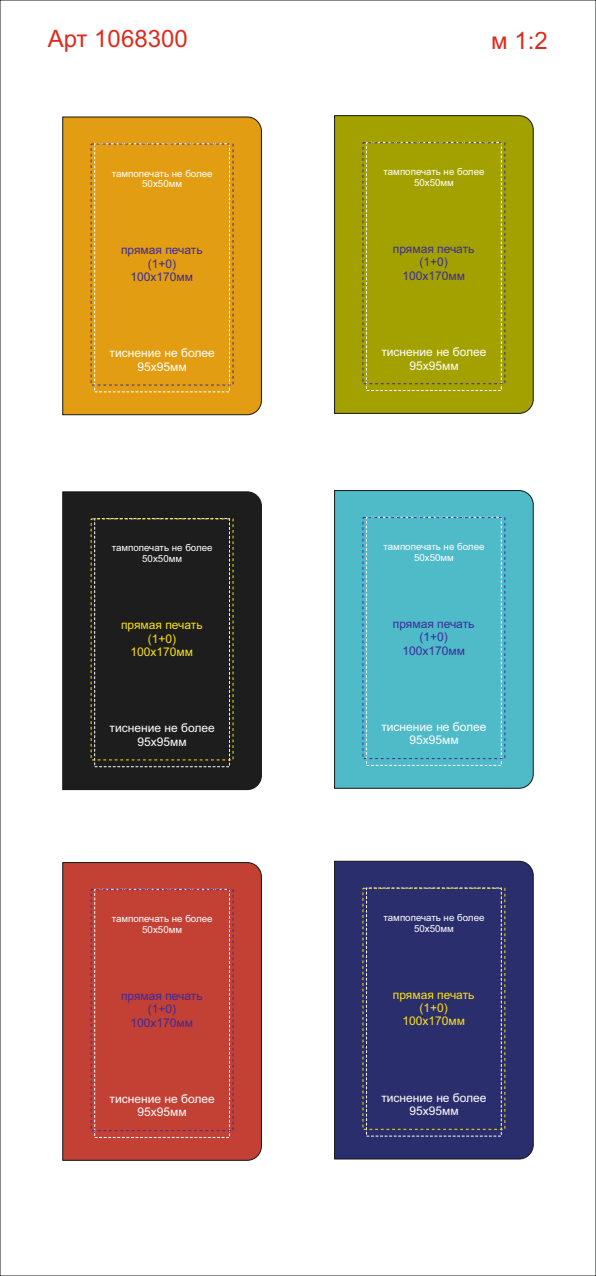
<style>
.page{position:relative;width:596px;height:1276px;background:#fff}
.page>*{position:absolute;margin:0;border:0;box-sizing:border-box;transform-origin:0 0}
.t1{font:24px "Arial";color:#dd2b1c}
.t2{font:12px/13.4px "Arial";color:#fff;text-align:center}
.t3{font:12px/13.4px "Arial";color:#3c2b99;text-align:center}
.t4{font:12px/13.4px "Arial";color:#fbe116;text-align:center}
.t5{font:9.7px/10.9px "Arial";color:#fff;text-align:center}
</style>
<div class="page">
<div style="left:62px;top:116px;width:200px;height:299px;background:#e39d12"></div>
<div style="left:334px;top:115px;width:199px;height:299px;background:#a3a100"></div>
<div style="left:62px;top:491px;width:200px;height:299px;background:#1d1d1e"></div>
<div style="left:334px;top:490px;width:199px;height:299px;background:#4fbbc9"></div>
<div style="left:62px;top:862px;width:200px;height:299px;background:#c34035"></div>
<div style="left:334px;top:860px;width:199px;height:299px;background:#2b2e6d"></div>
<h1 class="t1" style="left:48px;top:29px;width:141px">Арт 1068300</h1>
<h1 class="t1" style="left:491px;top:32px;width:58px">м 1:2</h1>
<p class="t5" style="left:112px;top:169px;width:102px">тампопечать не более<br>50х50мм</p>
<p class="t5" style="left:383px;top:167px;width:102px">тампопечать не более<br>50х50мм</p>
<p class="t3" style="left:121px;top:244px;width:83px">прямая печать (1+0)<br>100х170мм</p>
<p class="t3" style="left:392px;top:243px;width:83px">прямая печать (1+0)<br>100х170мм</p>
<p class="t2" style="left:109px;top:348px;width:107px">тиснение не более<br>95х95мм</p>
<p class="t2" style="left:381px;top:346px;width:107px">тиснение не более<br>95х95мм</p>
<p class="t5" style="left:112px;top:543px;width:102px">тампопечать не более<br>50х50мм</p>
<p class="t5" style="left:383px;top:542px;width:102px">тампопечать не более<br>50х50мм</p>
<p class="t4" style="left:121px;top:619px;width:83px">прямая печать (1+0)<br>100х170мм</p>
<p class="t3" style="left:392px;top:618px;width:83px">прямая печать (1+0)<br>100х170мм</p>
<p class="t2" style="left:109px;top:722px;width:107px">тиснение не более<br>95х95мм</p>
<p class="t2" style="left:381px;top:721px;width:107px">тиснение не более<br>95х95мм</p>
<p class="t5" style="left:112px;top:914px;width:102px">тампопечать не более<br>50х50мм</p>
<p class="t5" style="left:383px;top:913px;width:102px">тампопечать не более<br>50х50мм</p>
<p class="t3" style="left:121px;top:990px;width:83px">прямая печать (1+0)<br>100х170мм</p>
<p class="t4" style="left:392px;top:988px;width:83px">прямая печать (1+0)<br>100х170мм</p>
<p class="t2" style="left:109px;top:1093px;width:107px">тиснение не более<br>95х95мм</p>
<p class="t2" style="left:381px;top:1092px;width:107px">тиснение не более<br>95х95мм</p>
</div>
